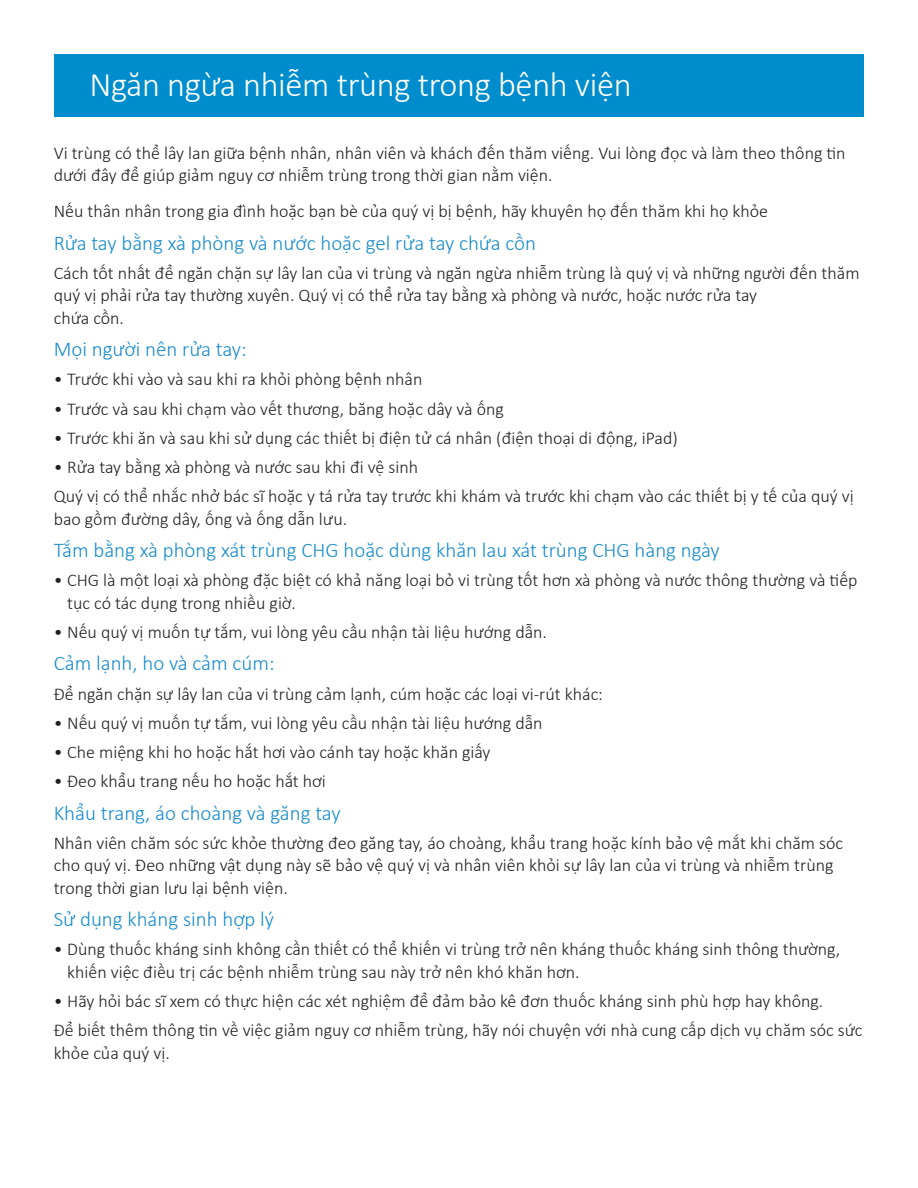
<style>
.page{position:relative;width:918px;height:1188px;background:#fff}
.page>*{position:absolute;margin:0;border:0;box-sizing:border-box;transform-origin:0 0}
.t1{font:300 34.5px "Calibri";letter-spacing:-.01em;color:#fff}
.t2{font:300 21px "Calibri";color:#198ccd}
.t3{font:300 18px/22.5px "Calibri";color:#231f20}
</style>
<div class="page">
<div style="left:54px;top:54px;width:810px;height:63px;background:#008dce"></div>
<h1 class="t1" style="left:89px;top:64px;width:544px">Ngăn ngừa nhiễm trùng trong bệnh viện</h1>
<p class="t3" style="left:54px;top:141px;width:793px">Vi trùng có thể lây lan giữa bệnh nhân, nhân viên và khách đến thăm viếng. Vui lòng đọc và làm theo thông tin dưới đây để giúp giảm nguy cơ nhiễm trùng trong thời gian nằm viện.</p>
<p class="t3" style="left:54px;top:200px;width:716px">Nếu thân nhân trong gia đình hoặc bạn bè của quý vị bị bệnh, hãy khuyên họ đến thăm khi họ khỏe</p>
<p class="t2" style="left:54px;top:230px;width:484px">Rửa tay bằng xà phòng và nước hoặc gel rửa tay chứa cồn</p>
<p class="t3" style="left:54px;top:261px;width:807px">Cách tốt nhất để ngăn chặn sự lây lan của vi trùng và ngăn ngừa nhiễm trùng là quý vị và những người đến thăm quý vị phải rửa tay thường xuyên. Quý vị có thể rửa tay bằng xà phòng và nước, hoặc nước rửa tay<br>chứa cồn.</p>
<p class="t2" style="left:54px;top:336px;width:194px">Mọi người nên rửa tay:</p>
<p class="t3" style="left:54px;top:368px;width:370px">• Trước khi vào và sau khi ra khỏi phòng bệnh nhân</p>
<p class="t3" style="left:54px;top:397px;width:452px">• Trước và sau khi chạm vào vết thương, băng hoặc dây và ống</p>
<p class="t3" style="left:54px;top:426px;width:626px">• Trước khi ăn và sau khi sử dụng các thiết bị điện tử cá nhân (điện thoại di động, iPad)</p>
<p class="t3" style="left:54px;top:452px;width:802px;line-height:29.2px">• Rửa tay bằng xà phòng và nước sau khi đi vệ sinh<br>Quý vị có thể nhắc nhở bác sĩ hoặc y tá rửa tay trước khi khám và trước khi chạm vào các thiết bị y tế của quý vị</p>
<p class="t3" style="left:54px;top:507px;width:295px">bao gồm đường dây, ống và ống dẫn lưu.</p>
<p class="t2" style="left:54px;top:537px;width:668px">Tắm bằng xà phòng xát trùng CHG hoặc dùng khăn lau xát trùng CHG hàng ngày</p>
<p class="t3" style="left:67px;top:569px;width:792px;text-indent:-14px">• CHG là một loại xà phòng đặc biệt có khả năng loại bỏ vi trùng tốt hơn xà phòng và nước thông thường và tiếp tục có tác dụng trong nhiều giờ.</p>
<p class="t3" style="left:54px;top:621px;width:495px">• Nếu quý vị muốn tự tắm, vui lòng yêu cầu nhận tài liệu hướng dẫn.</p>
<p class="t2" style="left:54px;top:650px;width:222px">Cảm lạnh, ho và cảm cúm:</p>
<p class="t3" style="left:54px;top:682px;width:551px">Để ngăn chặn sự lây lan của vi trùng cảm lạnh, cúm hoặc các loại vi-rút khác:</p>
<p class="t3" style="left:54px;top:711px;width:490px">• Nếu quý vị muốn tự tắm, vui lòng yêu cầu nhận tài liệu hướng dẫn</p>
<p class="t3" style="left:54px;top:741px;width:438px">• Che miệng khi ho hoặc hắt hơi vào cánh tay hoặc khăn giấy</p>
<p class="t3" style="left:54px;top:770px;width:274px">• Đeo khẩu trang nếu ho hoặc hắt hơi</p>
<p class="t2" style="left:54px;top:800px;width:288px">Khẩu trang, áo choàng và găng tay</p>
<p class="t3" style="left:54px;top:831px;width:791px">Nhân viên chăm sóc sức khỏe thường đeo găng tay, áo choàng, khẩu trang hoặc kính bảo vệ mắt khi chăm sóc cho quý vị. Đeo những vật dụng này sẽ bảo vệ quý vị và nhân viên khỏi sự lây lan của vi trùng và nhiễm trùng trong thời gian lưu lại bệnh viện.</p>
<p class="t2" style="left:54px;top:906px;width:222px">Sử dụng kháng sinh hợp lý</p>
<p class="t3" style="left:67px;top:938px;width:775px;text-indent:-14px">• Dùng thuốc kháng sinh không cần thiết có thể khiến vi trùng trở nên kháng thuốc kháng sinh thông thường, khiến việc điều trị các bệnh nhiễm trùng sau này trở nên khó khăn hơn.</p>
<p class="t3" style="left:54px;top:986px;width:810px;line-height:29.2px">• Hãy hỏi bác sĩ xem có thực hiện các xét nghiệm để đảm bảo kê đơn thuốc kháng sinh phù hợp hay không.<br>Để biết thêm thông tin về việc giảm nguy cơ nhiễm trùng, hãy nói chuyện với nhà cung cấp dịch vụ chăm sóc sức</p>
<p class="t3" style="left:54px;top:1041px;width:118px">khỏe của quý vị.</p>
</div>
